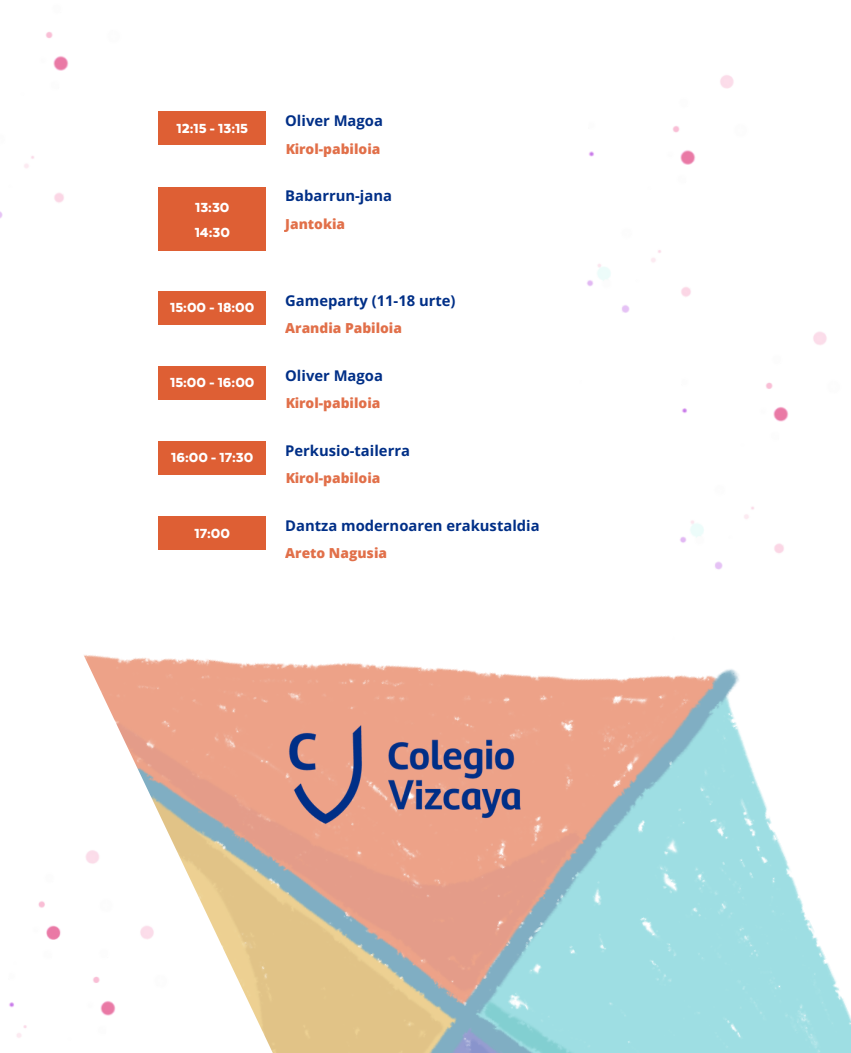
<style>
.page{position:relative;width:851px;height:1053px;background:#fff}
.page>*{position:absolute;margin:0;border:0;box-sizing:border-box;transform-origin:0 0}
.t1{font:900 15.25px "Texta";color:#fff}
.t2{font:700 14.75px "Open Sans";color:#002f87}
.t3{font:800 13.75px "Open Sans";color:#de5f34}
</style>
<div class="page">
<div style="left:159px;top:112px;width:107px;height:33px;background:#de5f34"></div>
<img style="left:84px;top:187px;width:766px;height:866px">
<div style="left:159px;top:441px;width:107px;height:33px;background:#de5f34"></div>
<div style="left:159px;top:517px;width:107px;height:32px;background:#de5f34"></div>
<img style="left:84px;top:826px;width:48px;height:75px">
<img style="left:9px;top:901px;width:177px;height:152px">
<img style="left:672px;top:307px;width:178px;height:338px">
<img style="left:579px;top:75px;width:186px;height:314px">
<img style="left:0;top:32px;width:139px;height:263px">
<img style="left:276px;top:712px;width:257px;height:124px">
<p class="t1" style="left:176px;top:117px;width:73px">12:15 - 13:15</p>
<p class="t1" style="left:195px;top:196px;width:36px">13:30</p>
<p class="t1" style="left:195px;top:221px;width:37px">14:30</p>
<p class="t1" style="left:170px;top:296px;width:86px">15:00 - 18:00</p>
<p class="t1" style="left:170px;top:371px;width:86px">15:00 - 16:00</p>
<p class="t1" style="left:171px;top:446px;width:84px">16:00 - 17:30</p>
<p class="t1" style="left:194px;top:521px;width:37px">17:00</p>
<p class="t2" style="left:285px;top:110px;width:99px">Oliver Magoa</p>
<p class="t3" style="left:285px;top:139px;width:97px">Kirol-pabiloia</p>
<p class="t2" style="left:285px;top:185px;width:108px">Babarrun-jana</p>
<p class="t3" style="left:285px;top:214px;width:61px">Jantokia</p>
<p class="t2" style="left:285px;top:290px;width:172px">Gameparty (11-18 urte)</p>
<p class="t3" style="left:285px;top:318px;width:118px">Arandia Pabiloia</p>
<p class="t2" style="left:285px;top:365px;width:99px">Oliver Magoa</p>
<p class="t3" style="left:285px;top:393px;width:97px">Kirol-pabiloia</p>
<p class="t2" style="left:285px;top:440px;width:126px">Perkusio-tailerra</p>
<p class="t3" style="left:285px;top:468px;width:97px">Kirol-pabiloia</p>
<p class="t2" style="left:285px;top:515px;width:256px">Dantza modernoaren erakustaldia</p>
<p class="t3" style="left:285px;top:544px;width:103px">Areto Nagusia</p>
</div>
